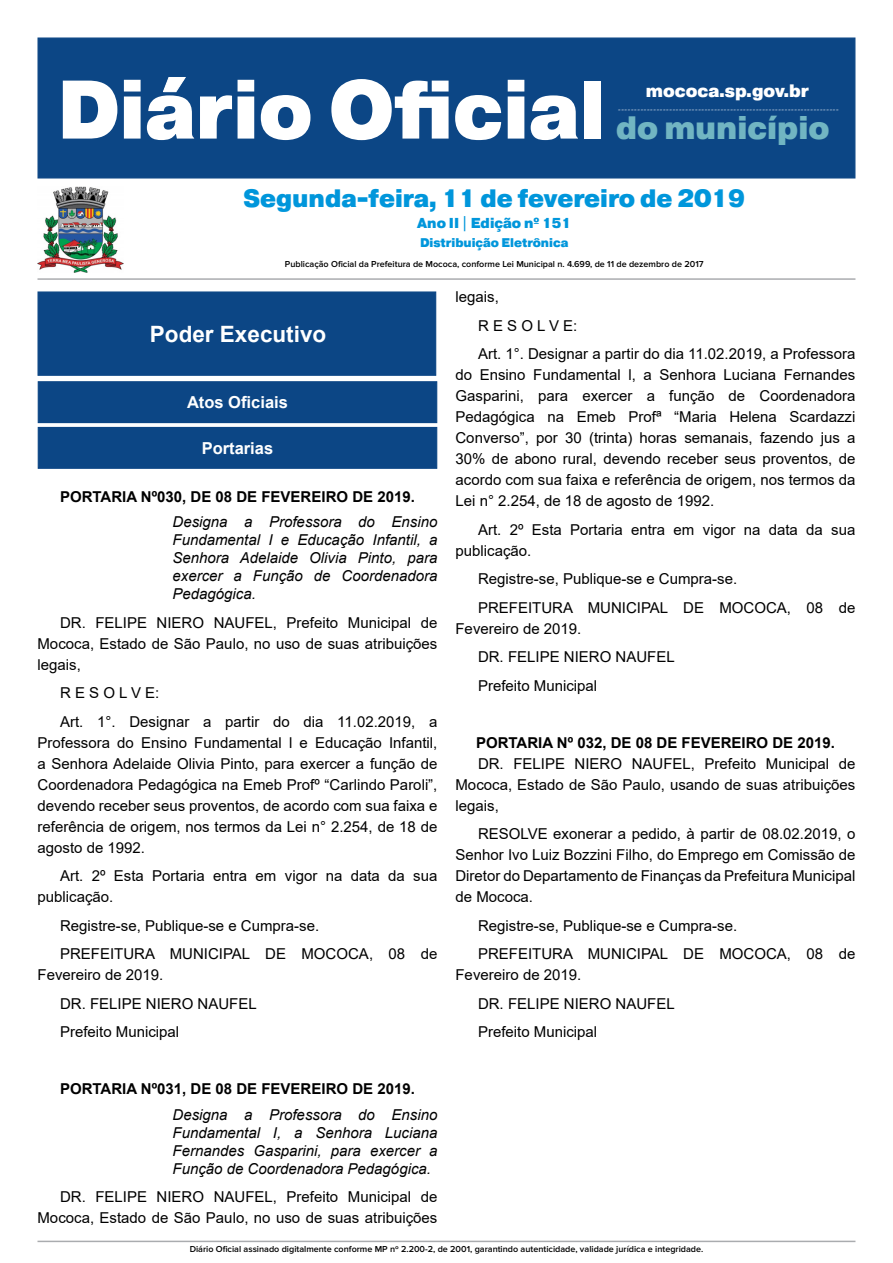
<style>
.page{position:relative;width:893px;height:1263px;background:#fff}
.page>*{position:absolute;margin:0;border:0;box-sizing:border-box;transform-origin:0 0}
.t1{font:900 82.8px "Pragmatica Ext";color:#fff;scale:.83 1}
.t2{font:900 32.4px "Pragmatica Ext";color:#71b5c2;scale:.83 1}
.t3{font:900 25.2px "Pragmatica Ext";color:#0096db;scale:.83 1}
.t4{font:700 22.5px "Arial";color:#fff}
.t5{font:900 18px "Pragmatica Ext";color:#fff;scale:.83 1}
.t6{font:700 16.5px "Arial";color:#fff}
._2_-_Corpo{font:15px/21px "Arial";color:#000;text-align:justify}
._3_-_Ementa{font:italic 15px/18px "Arial";color:#000;text-align:justify}
._1_-_Cabeçalho{font:700 15px "Arial";color:#000}
.t7{font:900 14.4px "Pragmatica Ext";color:#0096db;scale:.83 1}
.t8{font:900 12.6px "Pragmatica Ext";color:#0096db;scale:.83 1}
.t9{font:600 9px "Proxima Nova";color:#000}
.t10{font:9px "Minion Pro";color:#fff}
</style>
<div class="page">
<div style="left:38px;top:38px;width:817px;height:140px;background:#0c4685"></div>
<hr style="left:38px;top:278px;width:817px;height:2px;background:#aaacaf">
<svg style="left:163px;top:77px;width:23px;height:15px"></svg>
<hr style="left:37px;top:1241px;width:818px;height:1px;background:#aaacaf">
<img style="left:38px;top:186px;width:86px;height:87px">
<div style="left:38px;top:291px;width:398px;height:85px;background:#0c4685;border:1px solid #0c4685"></div>
<div style="left:38px;top:381px;width:399px;height:42px;background:#0c4685;border:1px solid #0c4685"></div>
<div style="left:38px;top:427px;width:399px;height:42px;background:#0c4685;border:1px solid #0c4685"></div>
<h1 class="t1" style="left:57px;top:55px;width:662px">Diário Oficial</h1>
<p class="t5" style="left:646px;top:79px;width:198px">mococa.sp.gov.br</p>
<p class="t10" style="left:618px;top:103px;width:223px">---------------------------------------------------------------------</p>
<h2 class="t2" style="left:616px;top:107px;width:259px">do município</h2>
<h3 class="t3" style="left:243px;top:182px;width:606px">Segunda-feira, 11 de fevereiro de 2019</h3>
<p class="t7" style="left:417px;top:214px;width:187px">Ano II | Edição nº 151</p>
<p class="t9" style="left:285px;top:259px;width:420px">Publicação Oficial da Prefeitura de Mococa, conforme Lei Municipal n. 4.699, de 11 de dezembro de 2017</p>
<p class="t8" style="left:420px;top:234px;width:180px">Distribuição Eletrônica</p>
<p class="t4" style="left:150px;top:318px;width:178px">Poder Executivo</p>
<p class="t6" style="left:187px;top:391px;width:102px">Atos Oficiais</p>
<p class="t6" style="left:202px;top:436px;width:73px">Portarias</p>
<p class="_1_-_Cabeçalho" style="left:60px;top:486px;width:356px">PORTARIA Nº030, DE 08 DE FEVEREIRO DE 2019.</p>
<p class="_3_-_Ementa" style="left:172px;top:513px;width:266px">Designa a Professora do Ensino Fundamental I e Educação Infantil, a Senhora Adelaide Olivia Pinto, para exercer a Função de Coordenadora Pedagógica.</p>
<p class="_2_-_Corpo" style="left:38px;top:612px;width:401px;text-indent:22px">DR. FELIPE NIERO NAUFEL, Prefeito Municipal de Mococa, Estado de São Paulo, no uso de suas atribuições legais,</p>
<p class="_2_-_Corpo" style="left:60px;top:682px;width:101px">R E S O L V E:</p>
<p class="_2_-_Corpo" style="left:38px;top:711px;width:401px;text-indent:22px">Art. 1°. Designar a partir do dia 11.02.2019, a Professora do Ensino Fundamental l e Educação Infantil, a Senhora Adelaide Olivia Pinto, para exercer a função de Coordenadora Pedagógica na Emeb Profº “Carlindo Paroli”, devendo receber seus proventos, de acordo com sua faixa e referência de origem, nos termos da Lei n° 2.254, de 18 de agosto de 1992.</p>
<p class="_2_-_Corpo" style="left:38px;top:865px;width:401px;text-indent:22px">Art. 2º Esta Portaria entra em vigor na data da sua publicação.</p>
<p class="_2_-_Corpo" style="left:60px;top:915px;width:261px">Registre-se, Publique-se e Cumpra-se.</p>
<p class="_2_-_Corpo" style="left:38px;top:943px;width:401px;text-indent:22px">PREFEITURA MUNICIPAL DE MOCOCA, 08 de<br>Fevereiro de 2019.</p>
<p class="_2_-_Corpo" style="left:60px;top:993px;width:198px">DR. FELIPE NIERO NAUFEL</p>
<p class="_2_-_Corpo" style="left:60px;top:1021px;width:121px">Prefeito Municipal</p>
<p class="_1_-_Cabeçalho" style="left:60px;top:1078px;width:356px">PORTARIA Nº031, DE 08 DE FEVEREIRO DE 2019.</p>
<p class="_3_-_Ementa" style="left:172px;top:1106px;width:266px">Designa a Professora do Ensino Fundamental I, a Senhora Luciana Fernandes Gasparini, para exercer a Função de Coordenadora Pedagógica.</p>
<p class="_2_-_Corpo" style="left:38px;top:1186px;width:401px;text-align:right">DR. FELIPE NIERO NAUFEL, Prefeito Municipal de<br>Mococa, Estado de São Paulo, no uso de suas atribuições</p>
<p class="_2_-_Corpo" style="left:455px;top:286px;width:45px">legais,</p>
<p class="_2_-_Corpo" style="left:478px;top:315px;width:101px">R E S O L V E:</p>
<p class="_2_-_Corpo" style="left:455px;top:343px;width:401px;text-indent:22px">Art. 1°. Designar a partir do dia 11.02.2019, a Professora do Ensino Fundamental l, a Senhora Luciana Fernandes Gasparini, para exercer a função de Coordenadora Pedagógica na Emeb Profª “Maria Helena Scardazzi Converso”, por 30 (trinta) horas semanais, fazendo jus a 30% de abono rural, devendo receber seus proventos, de acordo com sua faixa e referência de origem, nos termos da Lei n° 2.254, de 18 de agosto de 1992.</p>
<p class="_2_-_Corpo" style="left:455px;top:519px;width:401px;text-indent:22px">Art. 2º Esta Portaria entra em vigor na data da sua publicação.</p>
<p class="_2_-_Corpo" style="left:478px;top:568px;width:261px">Registre-se, Publique-se e Cumpra-se.</p>
<p class="_2_-_Corpo" style="left:455px;top:597px;width:401px;text-indent:22px">PREFEITURA MUNICIPAL DE MOCOCA, 08 de<br>Fevereiro de 2019.</p>
<p class="_2_-_Corpo" style="left:478px;top:646px;width:198px">DR. FELIPE NIERO NAUFEL</p>
<p class="_2_-_Corpo" style="left:478px;top:675px;width:121px">Prefeito Municipal</p>
<p class="_1_-_Cabeçalho" style="left:476px;top:732px;width:360px">PORTARIA Nº 032, DE 08 DE FEVEREIRO DE 2019.</p>
<p class="_2_-_Corpo" style="left:455px;top:753px;width:401px;text-indent:22px">DR. FELIPE NIERO NAUFEL, Prefeito Municipal de Mococa, Estado de São Paulo, usando de suas atribuições legais,</p>
<p class="_2_-_Corpo" style="left:455px;top:823px;width:401px;text-indent:22px">RESOLVE exonerar a pedido, à partir de 08.02.2019, o Senhor Ivo Luiz Bozzini Filho, do Emprego em Comissão de Diretor do Departamento de Finanças da Prefeitura Municipal de Mococa.</p>
<p class="_2_-_Corpo" style="left:478px;top:915px;width:261px">Registre-se, Publique-se e Cumpra-se.</p>
<p class="_2_-_Corpo" style="left:455px;top:943px;width:401px;text-indent:22px">PREFEITURA MUNICIPAL DE MOCOCA, 08 de<br>Fevereiro de 2019.</p>
<p class="_2_-_Corpo" style="left:478px;top:993px;width:198px">DR. FELIPE NIERO NAUFEL</p>
<p class="_2_-_Corpo" style="left:478px;top:1021px;width:121px">Prefeito Municipal</p>
<p class="t9" style="left:190px;top:1244px;width:515px">Diário Oficial assinado digitalmente conforme MP nº 2.200-2, de 2001, garantindo autenticidade, validade jurídica e integridade.</p>
</div>
